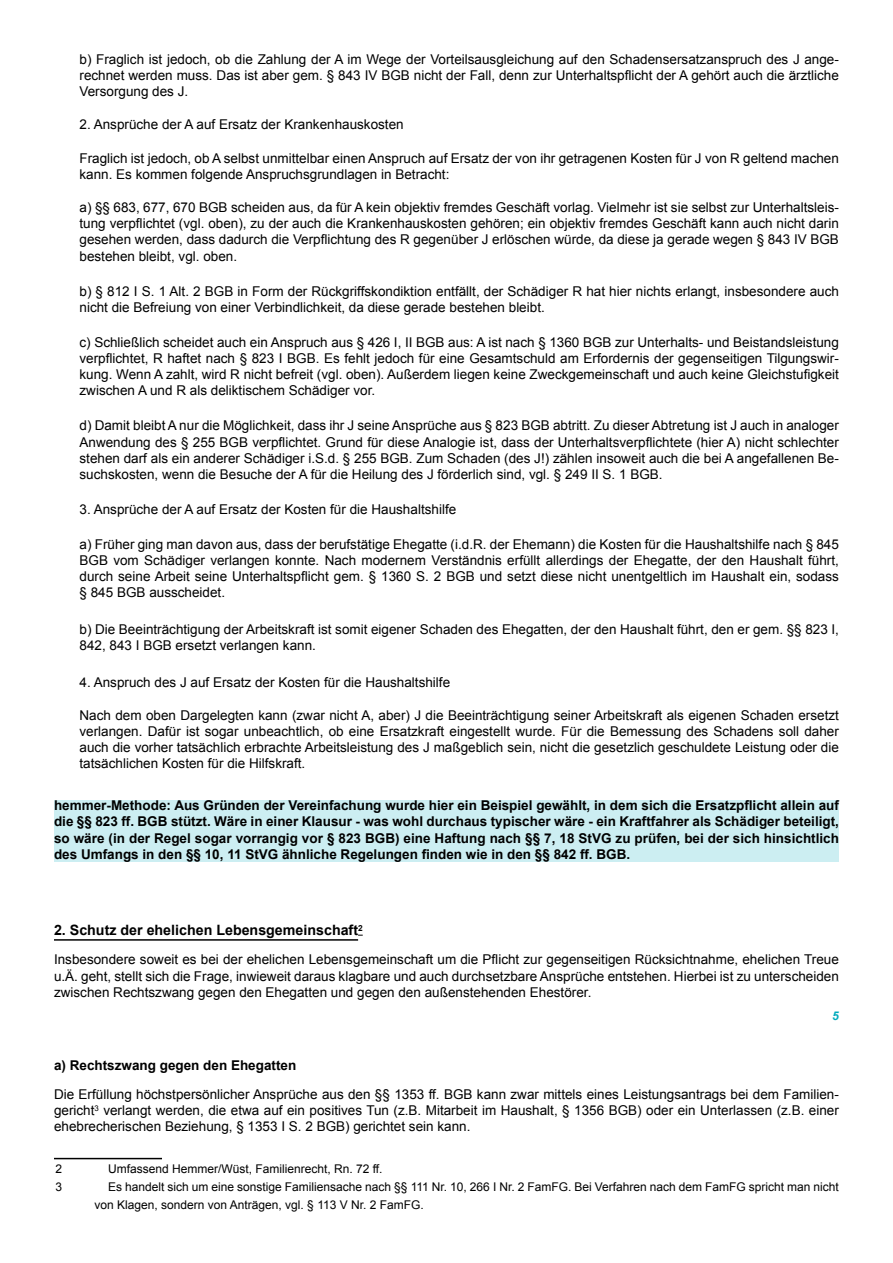
<style>
.page{position:relative;width:893px;height:1263px;background:#fff}
.page>*{position:absolute;margin:0;border:0;box-sizing:border-box;transform-origin:0 0}
.t1{font:700 14.25px "Arial";color:#000}
.t2{font:13.5px/16.2px "Arial";color:#000;text-align:justify}
.t3{font:700 13.5px/16.2px "Arial";color:#000;text-align:justify}
.t4{font:12px/18px "Arial";color:#000}
.t5{font:italic 700 12px "Arial";color:#00abbd}
</style>
<div class="page">
<div style="left:54px;top:800px;width:785px;height:62px;background:#cceef2"></div>
<hr style="left:54px;top:939px;width:304px;height:2px;background:#000">
<hr style="left:54px;top:1158px;width:108px;height:1px;background:#000">
<p class="t2" style="left:80px;top:51px;width:761px">b) Fraglich ist jedoch, ob die Zahlung der A im Wege der Vorteilsausgleichung auf den Schadensersatzanspruch des J ange&shy;rechnet werden muss. Das ist aber gem. § 843 IV BGB nicht der Fall, denn zur Unterhaltspflicht der A gehört auch die ärztliche Versorgung des J.</p>
<p class="t2" style="left:80px;top:117px;width:326px">2. Ansprüche der A auf Ersatz der Krankenhauskosten</p>
<p class="t2" style="left:80px;top:150px;width:761px">Fraglich ist jedoch, ob A selbst unmittelbar einen Anspruch auf Ersatz der von ihr getragenen Kosten für J von R geltend machen kann. Es kommen folgende Anspruchsgrundlagen in Betracht:</p>
<p class="t2" style="left:80px;top:199px;width:761px">a) §§ 683, 677, 670 BGB scheiden aus, da für A kein objektiv fremdes Geschäft vorlag. Vielmehr ist sie selbst zur Unterhaltsleis&shy;tung verpflichtet (vgl. oben), zu der auch die Krankenhauskosten gehören; ein objektiv fremdes Geschäft kann auch nicht darin gesehen werden, dass dadurch die Verpflichtung des R gegenüber J erlöschen würde, da diese ja gerade wegen § 843 IV BGB bestehen bleibt, vgl. oben.</p>
<p class="t2" style="left:80px;top:283px;width:761px">b) § 812 I S. 1 Alt. 2 BGB in Form der Rückgriffskondiktion entfällt, der Schädiger R hat hier nichts erlangt, insbesondere auch nicht die Befreiung von einer Verbindlichkeit, da diese gerade bestehen bleibt.</p>
<p class="t2" style="left:80px;top:334px;width:761px">c) Schließlich scheidet auch ein Anspruch aus § 426 I, II BGB aus: A ist nach § 1360 BGB zur Unterhalts- und Beistandsleistung verpflichtet, R haftet nach § 823 I BGB. Es fehlt jedoch für eine Gesamtschuld am Erfordernis der gegenseitigen Tilgungswir&shy;kung. Wenn A zahlt, wird R nicht befreit (vgl. oben). Außerdem liegen keine Zweckgemeinschaft und auch keine Gleichstufigkeit zwischen A und R als deliktischem Schädiger vor.</p>
<p class="t2" style="left:80px;top:418px;width:761px">d) Damit bleibt A nur die Möglichkeit, dass ihr J seine Ansprüche aus § 823 BGB abtritt. Zu dieser Abtretung ist J auch in analoger Anwendung des § 255 BGB verpflichtet. Grund für diese Analogie ist, dass der Unterhaltsverpflichtete (hier A) nicht schlechter stehen darf als ein anderer Schädiger i.S.d. § 255 BGB. Zum Schaden (des J!) zählen insoweit auch die bei A angefallenen Be&shy;suchskosten, wenn die Besuche der A für die Heilung des J förderlich sind, vgl. § 249 II S. 1 BGB.</p>
<p class="t2" style="left:80px;top:501px;width:378px">3. Ansprüche der A auf Ersatz der Kosten für die Haushaltshilfe</p>
<p class="t2" style="left:80px;top:536px;width:761px">a) Früher ging man davon aus, dass der berufstätige Ehegatte (i.d.R. der Ehemann) die Kosten für die Haushaltshilfe nach § 845<br>BGB vom Schädiger verlangen konnte. Nach modernem Verständnis erfüllt allerdings der Ehegatte, der den Haushalt führt, durch seine Arbeit seine Unterhaltspflicht gem. § 1360 S. 2 BGB und setzt diese nicht unentgeltlich im Haushalt ein, sodass § 845 BGB ausscheidet.</p>
<p class="t2" style="left:80px;top:621px;width:761px">b) Die Beeinträchtigung der Arbeitskraft ist somit eigener Schaden des Ehegatten, der den Haushalt führt, den er gem. §§ 823 I,<br>842, 843 I BGB ersetzt verlangen kann.</p>
<p class="t2" style="left:80px;top:674px;width:372px">4. Anspruch des J auf Ersatz der Kosten für die Haushaltshilfe</p>
<p class="t2" style="left:80px;top:707px;width:761px">Nach dem oben Dargelegten kann (zwar nicht A, aber) J die Beeinträchtigung seiner Arbeitskraft als eigenen Schaden ersetzt verlangen. Dafür ist sogar unbeachtlich, ob eine Ersatzkraft eingestellt wurde. Für die Bemessung des Schadens soll daher auch die vorher tatsächlich erbrachte Arbeitsleistung des J maßgeblich sein, nicht die gesetzlich geschuldete Leistung oder die tatsächlichen Kosten für die Hilfskraft.</p>
<p class="t3" style="left:54px;top:798px;width:786px">hemmer-Methode: Aus Gründen der Vereinfachung wurde hier ein Beispiel gewählt, in dem sich die Ersatzpflicht allein auf die §§ 823 ff. BGB stützt. Wäre in einer Klausur - was wohl durchaus typischer wäre - ein Kraftfahrer als Schädiger beteiligt, so wäre (in der Regel sogar vorrangig vor § 823 BGB) eine Haftung nach §§ 7, 18 StVG zu prüfen, bei der sich hinsichtlich des Umfangs in den §§ 10, 11 StVG ähnliche Regelungen finden wie in den §§ 842 ff. BGB.</p>
<p class="t1" style="left:54px;top:921px;width:310px">2. Schutz der ehelichen Lebensgemeinschaft<sup>2</sup></p>
<p class="t2" style="left:54px;top:952px;width:786px">Insbesondere soweit es bei der ehelichen Lebensgemeinschaft um die Pflicht zur gegenseitigen Rücksichtnahme, ehelichen Treue u.Ä. geht, stellt sich die Frage, inwieweit daraus klagbare und auch durchsetzbare Ansprüche entstehen. Hierbei ist zu unterscheiden zwischen Rechtszwang gegen den Ehegatten und gegen den außenstehenden Ehestörer.</p>
<p class="t5" style="left:832px;top:1007px;width:8px">5</p>
<p class="t3" style="left:54px;top:1057px;width:244px">a) Rechtszwang gegen den Ehegatten</p>
<p class="t2" style="left:54px;top:1086px;width:786px">Die Erfüllung höchstpersönlicher Ansprüche aus den §§ 1353 ff. BGB kann zwar mittels eines Leistungsantrags bei dem Familien&shy;gericht<sup>3</sup> verlangt werden, die etwa auf ein positives Tun (z.B. Mitarbeit im Haushalt, § 1356 BGB) oder ein Unterlassen (z.B. einer ehebrecherischen Beziehung, § 1353 I S. 2 BGB) gerichtet sein kann.</p>
<p class="t4" style="left:56px;top:1160px;width:8px">2</p>
<p class="t4" style="left:108px;top:1160px;width:276px">Umfassend Hemmer/Wüst, Familienrecht, Rn. 72 ff.</p>
<p class="t4" style="left:56px;top:1178px;width:8px">3</p>
<p class="t4" style="left:94px;top:1178px;width:746px;text-indent:14px">Es handelt sich um eine sonstige Familiensache nach §§ 111 Nr. 10, 266 I Nr. 2 FamFG. Bei Verfahren nach dem FamFG spricht man nicht von Klagen, sondern von Anträgen, vgl. § 113 V Nr. 2 FamFG.</p>
</div>
